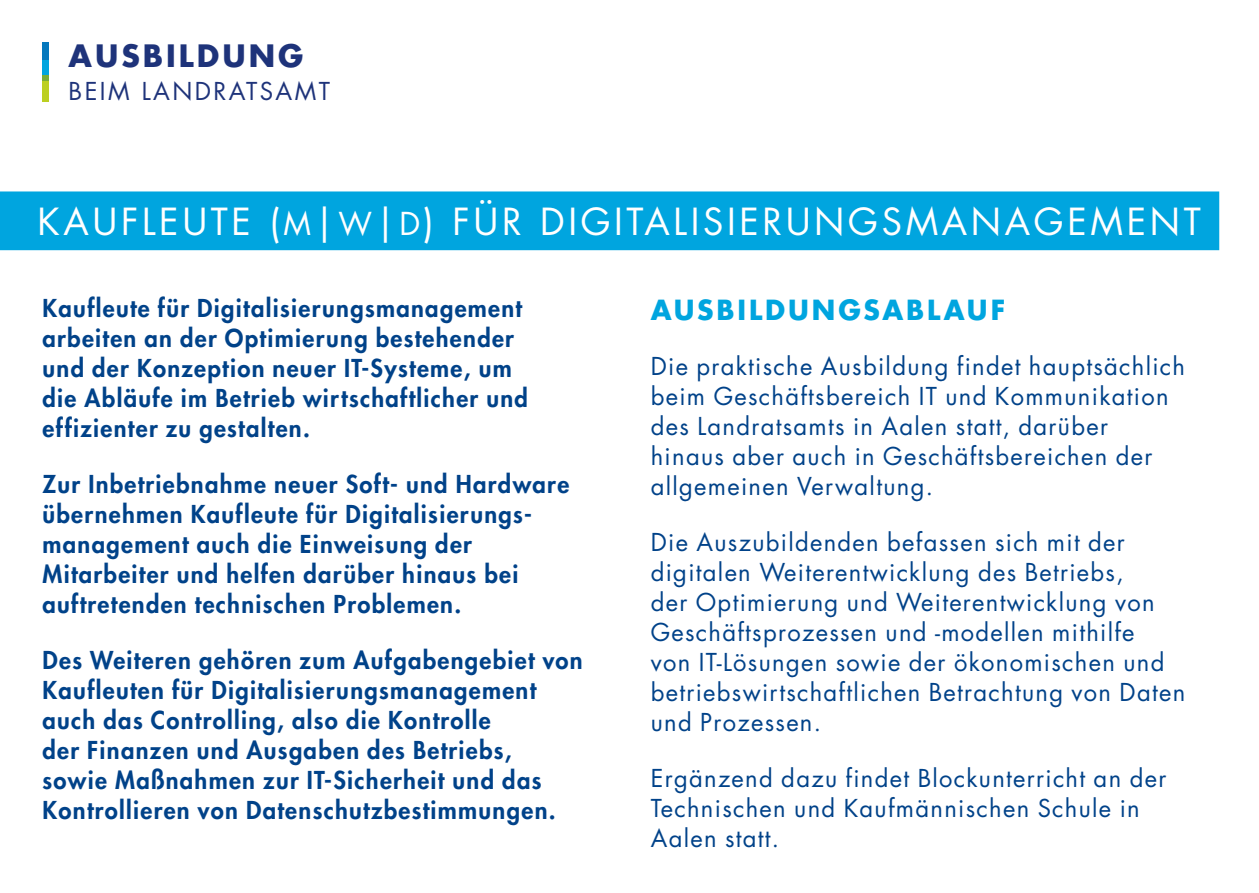
<style>
.page{position:relative;width:1259px;height:893px;background:#fff}
.page>*{position:absolute;margin:0;border:0;box-sizing:border-box;transform-origin:0 0}
.t1{font:36.3px "Futura Std";letter-spacing:.1em;color:#fff}
.t2{font:700 30px "Futura Std";letter-spacing:.1em;color:#1e337a}
.p_Fließtext{font:700 27px "Futura Std";letter-spacing:.105em;color:#00a5df}
.p_Fließtext-2{font:800 24px/30px "Futura Std";letter-spacing:.055em;color:#004289}
.p_Fließtext-3{font:24px/30px "Futura Std";letter-spacing:.055em;color:#004289}
.t3{font:24px "Futura Std";letter-spacing:.1em;color:#1e337a}
.s1{font-size:30.9px}
</style>
<div class="page">
<div style="left:0;top:191px;width:1219px;height:59px;background:#00a5df"></div>
<div style="left:43px;top:43px;width:6px;height:17px;background:#0578bd"></div>
<svg style="left:43px;top:75px;width:6px;height:6px"></svg>
<div style="left:43px;top:60px;width:6px;height:15px;background:#00a5df"></div>
<div style="left:43px;top:81px;width:6px;height:21px;background:#bccf21"></div>
<p class="t2" style="left:69px;top:36px;width:236px">AUSBILDUNG</p>
<p class="t3" style="left:69px;top:76px;width:263px">BEIM LANDRATSAMT</p>
<h1 class="t1" style="left:38px;top:198px;width:1164px">KAUFLEUTE (<span class="s1">M</span>|<span class="s1">W</span>|<span class="s1">D</span>) FÜR DIGITALISIERUNGSMANAGEMENT</h1>
<p class="p_Fließtext-2" style="left:43px;top:294px;width:487px">Kaufleute für Digitalisierungsmanagement arbeiten an der Optimierung bestehender und der Konzeption neuer IT-Systeme, um die Abläufe im Betrieb wirtschaftlicher und effizienter zu gestalten.</p>
<p class="p_Fließtext-2" style="left:43px;top:469px;width:528px">Zur Inbetriebnahme neuer Soft- und Hardware übernehmen Kaufleute für Digitalisierungs&shy;management auch die Einweisung der Mitarbeiter und helfen darüber hinaus bei auftretenden technischen Problemen.</p>
<p class="p_Fließtext-2" style="left:43px;top:645px;width:542px">Des Weiteren gehören zum Aufgabengebiet von Kaufleuten für Digitalisierungsmanagement auch das Controlling, also die Kontrolle<br>der Finanzen und Ausgaben des Betriebs,<br>sowie Maßnahmen zur IT-Sicherheit und das Kontrollieren von Datenschutzbestimmungen.</p>
<p class="p_Fließtext" style="left:651px;top:292px;width:356px">AUSBILDUNGSABLAUF</p>
<p class="p_Fließtext-3" style="left:651px;top:352px;width:536px">Die praktische Ausbildung findet hauptsächlich beim Geschäftsbereich IT und Kommunikation des Landratsamts in Aalen statt, darüber hinaus aber auch in Geschäftsbereichen der allgemeinen Verwaltung.</p>
<p class="p_Fließtext-3" style="left:651px;top:527px;width:536px">Die Auszubildenden befassen sich mit der digitalen Weiterentwicklung des Betriebs,<br>der Optimierung und Weiterentwicklung von Geschäftsprozessen und -modellen mithilfe<br>von IT-Lösungen sowie der ökonomischen und betriebswirtschaftlichen Betrachtung von Daten und Prozessen.</p>
<p class="p_Fließtext-3" style="left:651px;top:763px;width:517px">Ergänzend dazu findet Blockunterricht an der<br>Technischen und Kaufmännischen Schule in<br>Aalen statt.</p>
</div>
